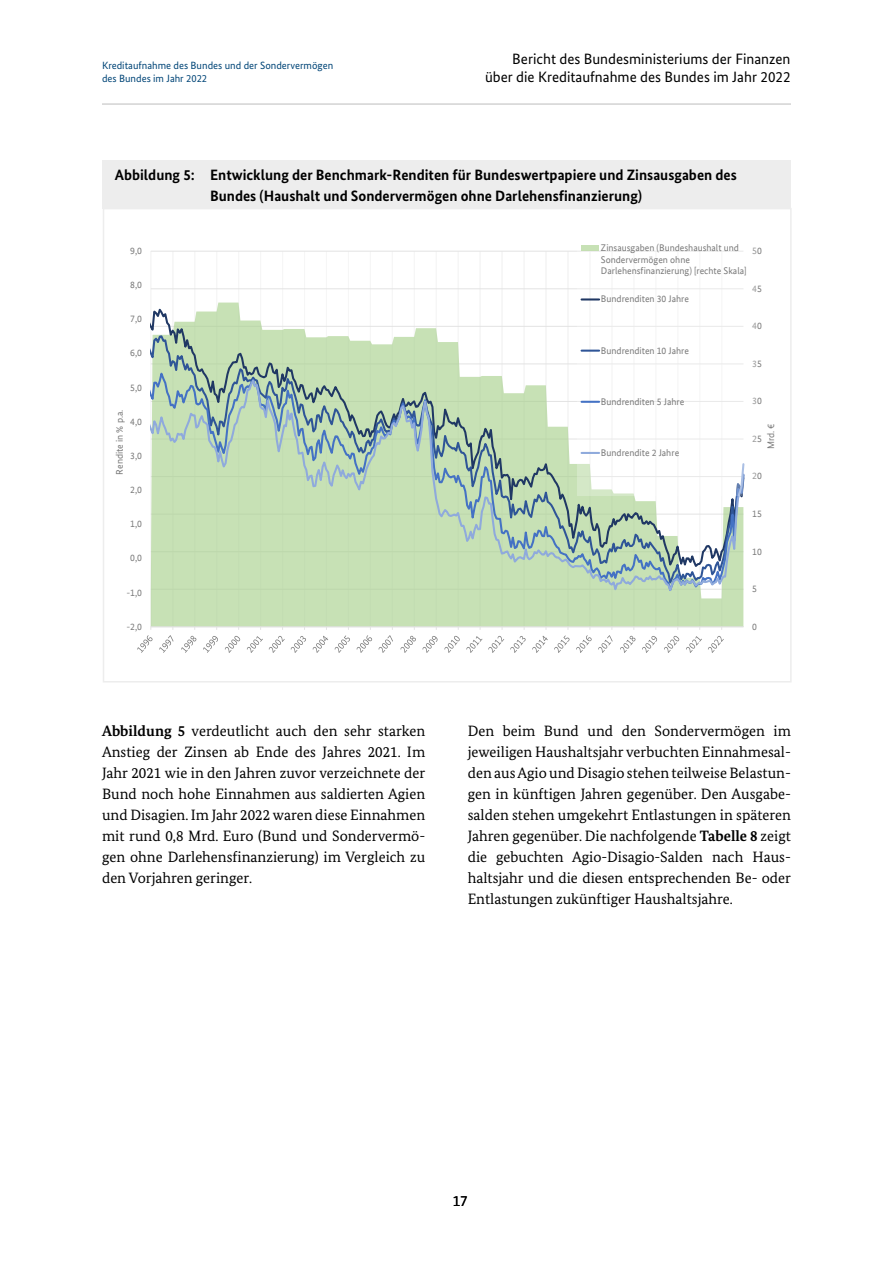
<style>
.page{position:relative;width:893px;height:1263px;background:#fff}
.page>*{position:absolute;margin:0;border:0;box-sizing:border-box;transform-origin:0 0}
.Zweispaltiger_Fließt{font:15px/21px "Bundes Serif";color:#000;text-align:justify}
.Diagrammüberschrift{font:700 15px/21px "Bundes Sans";color:#000;text-align:center}
.t1{font:15px/18px "Bundes Sans";color:#000;text-align:right}
.t2{font:10.5px/12.6px "Bundes Sans";color:#004577}
.t3{font:9.6px/11.6px "Bundes Sans Office";color:#7b7b7b}
.s1{font-weight:700}
</style>
<div class="page">
<hr style="left:102px;top:103px;width:689px;height:2px;background:#dadada">
<div style="left:102px;top:160px;width:689px;height:49px;background:#ededed"></div>
<hr style="left:150px;top:251px;width:1px;height:376px;background:#f6f6f6">
<hr style="left:173px;top:251px;width:1px;height:376px;background:#f6f6f6">
<hr style="left:194px;top:251px;width:1px;height:376px;background:#f6f6f6">
<hr style="left:216px;top:251px;width:1px;height:376px;background:#f6f6f6">
<hr style="left:238px;top:251px;width:1px;height:376px;background:#f6f6f6">
<hr style="left:260px;top:251px;width:1px;height:376px;background:#f6f6f6">
<hr style="left:282px;top:251px;width:1px;height:376px;background:#f6f6f6">
<hr style="left:304px;top:251px;width:1px;height:376px;background:#f6f6f6">
<hr style="left:326px;top:251px;width:1px;height:376px;background:#f6f6f6">
<hr style="left:348px;top:251px;width:1px;height:376px;background:#f6f6f6">
<hr style="left:370px;top:251px;width:1px;height:376px;background:#f6f6f6">
<hr style="left:392px;top:251px;width:1px;height:376px;background:#f6f6f6">
<hr style="left:414px;top:251px;width:1px;height:376px;background:#f6f6f6">
<hr style="left:436px;top:251px;width:1px;height:376px;background:#f6f6f6">
<hr style="left:458px;top:251px;width:1px;height:376px;background:#f6f6f6">
<hr style="left:480px;top:251px;width:1px;height:376px;background:#f6f6f6">
<hr style="left:502px;top:251px;width:1px;height:376px;background:#f6f6f6">
<hr style="left:524px;top:251px;width:1px;height:376px;background:#f6f6f6">
<hr style="left:546px;top:251px;width:1px;height:376px;background:#f6f6f6">
<hr style="left:568px;top:251px;width:1px;height:376px;background:#f6f6f6">
<hr style="left:151px;top:251px;width:592px;height:1px;background:#e3e3e3">
<div style="left:151px;top:597px;width:592px;height:29px;background:#c7e1b5"></div>
<hr style="left:151px;top:626px;width:592px;height:1px;background:#e3e3e3">
<svg style="left:151px;top:316px;width:426px;height:22px"></svg>
<svg style="left:151px;top:338px;width:593px;height:259px"></svg>
<svg style="left:137px;top:627px;width:16px;height:26px"></svg>
<svg style="left:159px;top:627px;width:15px;height:26px"></svg>
<svg style="left:181px;top:636px;width:15px;height:17px"></svg>
<svg style="left:203px;top:636px;width:15px;height:17px"></svg>
<svg style="left:225px;top:636px;width:15px;height:17px"></svg>
<svg style="left:247px;top:636px;width:16px;height:17px"></svg>
<svg style="left:269px;top:636px;width:16px;height:17px"></svg>
<svg style="left:291px;top:636px;width:15px;height:17px"></svg>
<svg style="left:313px;top:636px;width:15px;height:17px"></svg>
<svg style="left:335px;top:627px;width:15px;height:26px"></svg>
<svg style="left:357px;top:627px;width:15px;height:26px"></svg>
<svg style="left:379px;top:627px;width:14px;height:26px"></svg>
<svg style="left:400px;top:636px;width:16px;height:17px"></svg>
<svg style="left:422px;top:636px;width:16px;height:17px"></svg>
<svg style="left:444px;top:636px;width:16px;height:17px"></svg>
<svg style="left:466px;top:636px;width:16px;height:17px"></svg>
<svg style="left:488px;top:636px;width:16px;height:17px"></svg>
<svg style="left:510px;top:636px;width:16px;height:17px"></svg>
<svg style="left:532px;top:636px;width:16px;height:17px"></svg>
<svg style="left:554px;top:627px;width:16px;height:26px"></svg>
<svg style="left:576px;top:627px;width:16px;height:26px"></svg>
<svg style="left:598px;top:627px;width:15px;height:26px"></svg>
<svg style="left:620px;top:636px;width:15px;height:17px"></svg>
<svg style="left:642px;top:636px;width:15px;height:17px"></svg>
<svg style="left:664px;top:636px;width:15px;height:17px"></svg>
<svg style="left:686px;top:636px;width:16px;height:17px"></svg>
<svg style="left:708px;top:636px;width:16px;height:17px"></svg>
<div style="left:577px;top:240px;width:178px;height:256px;background:#fff"></div>
<div style="left:581px;top:246px;width:18px;height:5px;background:#c7e1b5"></div>
<svg style="left:581px;top:298px;width:18px;height:2px"></svg>
<svg style="left:581px;top:350px;width:18px;height:2px"></svg>
<svg style="left:581px;top:401px;width:18px;height:2px"></svg>
<svg style="left:581px;top:452px;width:18px;height:2px"></svg>
<div style="left:103px;top:208px;width:689px;height:474px;border:2px solid #ededed"></div>
<p class="t2" style="left:102px;top:59px;width:233px">Kreditaufnahme des Bundes und der Sondervermögen des Bundes im Jahr 2022</p>
<p class="t1" style="left:485px;top:50px;width:307px">Bericht des Bundesministeriums der Finanzen über die Kreditaufnahme des Bundes im Jahr 2022</p>
<p class="Diagrammüberschrift" style="left:115px;top:165px;width:623px">Abbildung 5: Entwicklung der Benchmark-Renditen für Bundeswertpapiere und Zinsausgaben des<br>Bundes (Haushalt und Sondervermögen ohne Darlehensfinanzierung)</p>
<p class="t3" style="left:130px;top:245px;width:13px">9,0</p>
<p class="t3" style="left:130px;top:279px;width:13px">8,0</p>
<p class="t3" style="left:130px;top:313px;width:13px">7,0</p>
<p class="t3" style="left:130px;top:347px;width:13px">6,0</p>
<p class="t3" style="left:130px;top:382px;width:13px">5,0</p>
<p class="t3" style="left:114px;top:474px;width:66px;rotate:-90deg">Rendite in % p.a.</p>
<p class="t3" style="left:130px;top:416px;width:13px">4,0</p>
<p class="t3" style="left:130px;top:450px;width:13px">3,0</p>
<p class="t3" style="left:130px;top:484px;width:13px">2,0</p>
<p class="t3" style="left:130px;top:518px;width:13px">1,0</p>
<p class="t3" style="left:130px;top:552px;width:13px">0,0</p>
<p class="t3" style="left:126px;top:586px;width:17px">-1,0</p>
<p class="t3" style="left:126px;top:621px;width:17px">-2,0</p>
<p class="t3" style="left:601px;top:242px;width:147px">Zinsausgaben (Bundeshaushalt und<br>Sondervermögen ohne<br>Darlehensfinanzierung) [rechte Skala]</p>
<p class="t3" style="left:601px;top:293px;width:90px">Bundrenditen 30 Jahre</p>
<p class="t3" style="left:752px;top:245px;width:11px">50</p>
<p class="t3" style="left:752px;top:283px;width:11px">45</p>
<p class="t3" style="left:601px;top:344px;width:90px">Bundrenditen 10 Jahre</p>
<p class="t3" style="left:601px;top:396px;width:85px">Bundrenditen 5 Jahre</p>
<p class="t3" style="left:601px;top:447px;width:80px">Bundrendite 2 Jahre</p>
<p class="t3" style="left:752px;top:320px;width:11px">40</p>
<p class="t3" style="left:752px;top:358px;width:11px">35</p>
<p class="t3" style="left:752px;top:395px;width:11px">30</p>
<p class="t3" style="left:765px;top:449px;width:27px;rotate:-90deg">Mrd. €</p>
<p class="t3" style="left:752px;top:433px;width:11px">25</p>
<p class="t3" style="left:752px;top:470px;width:11px">20</p>
<p class="t3" style="left:752px;top:508px;width:11px">15</p>
<p class="t3" style="left:752px;top:545px;width:11px">10</p>
<p class="t3" style="left:752px;top:583px;width:6px">5</p>
<p class="t3" style="left:752px;top:621px;width:6px">0</p>
<p class="Zweispaltiger_Fließt" style="left:102px;top:720px;width:325px"><span class="s1">Abbildung 5</span> verdeutlicht auch den sehr starken Anstieg der Zinsen ab Ende des Jahres 2021. Im Jahr 2021 wie in den Jahren zuvor verzeichnete der Bund noch hohe Einnahmen aus saldierten Agien und Disagien. Im Jahr 2022 waren diese Einnahmen mit rund 0,8 Mrd. Euro (Bund und Sondervermö&shy;gen ohne Darlehensfinanzierung) im Vergleich zu den Vorjahren geringer.</p>
<p class="Zweispaltiger_Fließt" style="left:468px;top:720px;width:325px">Den beim Bund und den Sondervermögen im jeweiligen Haushaltsjahr verbuchten Einnahmesal&shy;den aus Agio und Disagio stehen teilweise Belastun&shy;gen in künftigen Jahren gegenüber. Den Ausgabe&shy;salden stehen umgekehrt Entlastungen in späteren Jahren gegenüber. Die nachfolgende <span class="s1">Tabelle 8</span> zeigt die gebuchten Agio-Disagio-Salden nach Haus&shy;haltsjahr und die diesen entsprechenden Be- oder Entlastungen zukünftiger Haushaltsjahre.</p>
<p class="t1" style="left:453px;top:1192px;width:16px">17</p>
</div>
